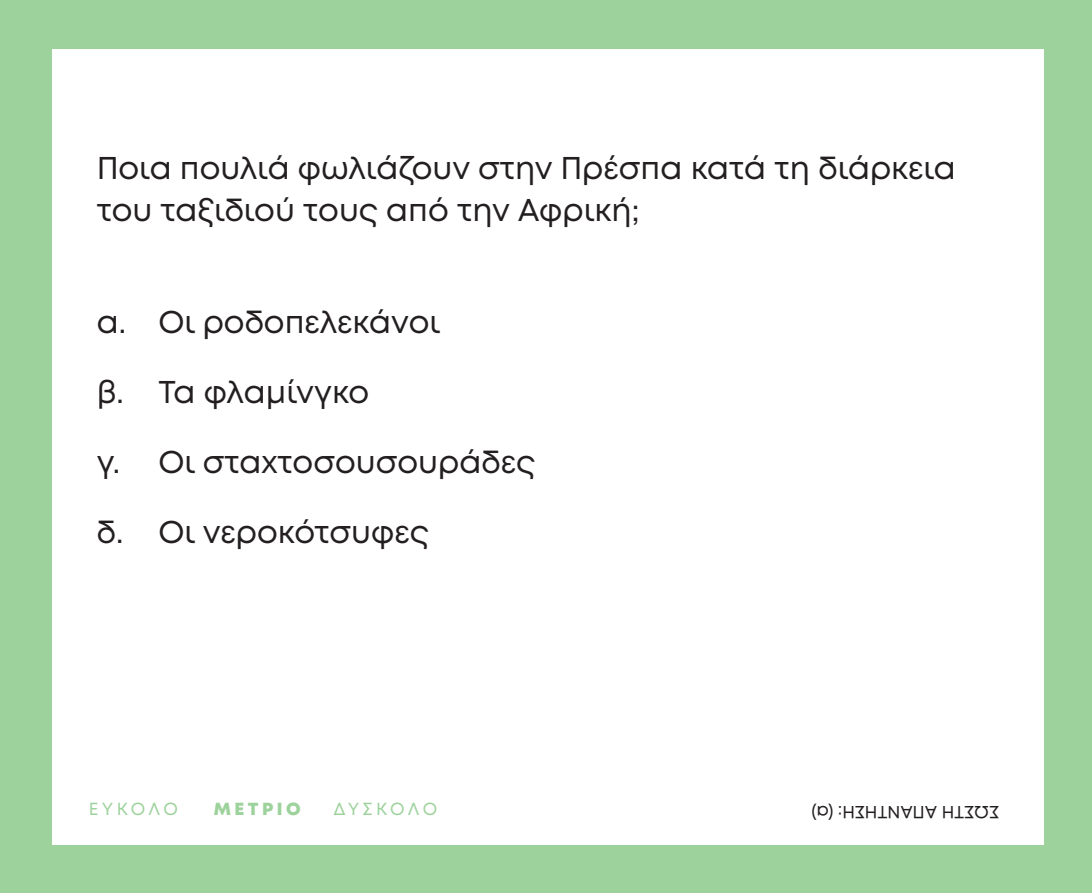
<style>
.page{position:relative;width:1092px;height:893px;background:#fff}
.page>*{position:absolute;margin:0;border:0;box-sizing:border-box;transform-origin:0 0}
.t1{font:31.5px/42px "Mont";color:#231f20}
.t2{font:17.5px "Mont";color:#231f20}
.t3{font:17.5px "Mont";letter-spacing:.175em;color:#9dd29c}
.t4{font:800 17.5px "Mont";letter-spacing:.2em;color:#9dd29c}
</style>
<div class="page">
<div style="left:0;top:0;width:1091px;height:893px;background:#9dd29c"></div>
<div style="left:52px;top:49px;width:991px;height:795px;background:#fff"></div>
<p class="t1" style="left:97px;top:147px;width:860px">Ποια πουλιά φωλιάζουν στην Πρέσπα κατά τη διάρκεια του ταξιδιού τους από την Αφρική;</p>
<p class="t1" style="left:97px;top:301px;width:345px">α. Οι ροδοπελεκάνοι</p>
<p class="t1" style="left:97px;top:371px;width:274px">β. Τα φλαμίνγκο</p>
<p class="t1" style="left:97px;top:441px;width:440px">γ. Οι σταχτοσουσουράδες</p>
<p class="t1" style="left:97px;top:511px;width:333px">δ. Οι νεροκότσυφες</p>
<p class="t3" style="left:89px;top:798px;width:91px">ΕΥΚΟΛΟ</p>
<p class="t4" style="left:214px;top:798px;width:88px">ΜΕΤΡΙΟ</p>
<p class="t3" style="left:333px;top:798px;width:105px">ΔΥΣΚΟΛΟ</p>
<p class="t2" style="left:998px;top:823px;width:189px;rotate:-180deg">ΣΩΣΤΗ ΑΠΑΝΤΗΣΗ: (α)</p>
</div>
